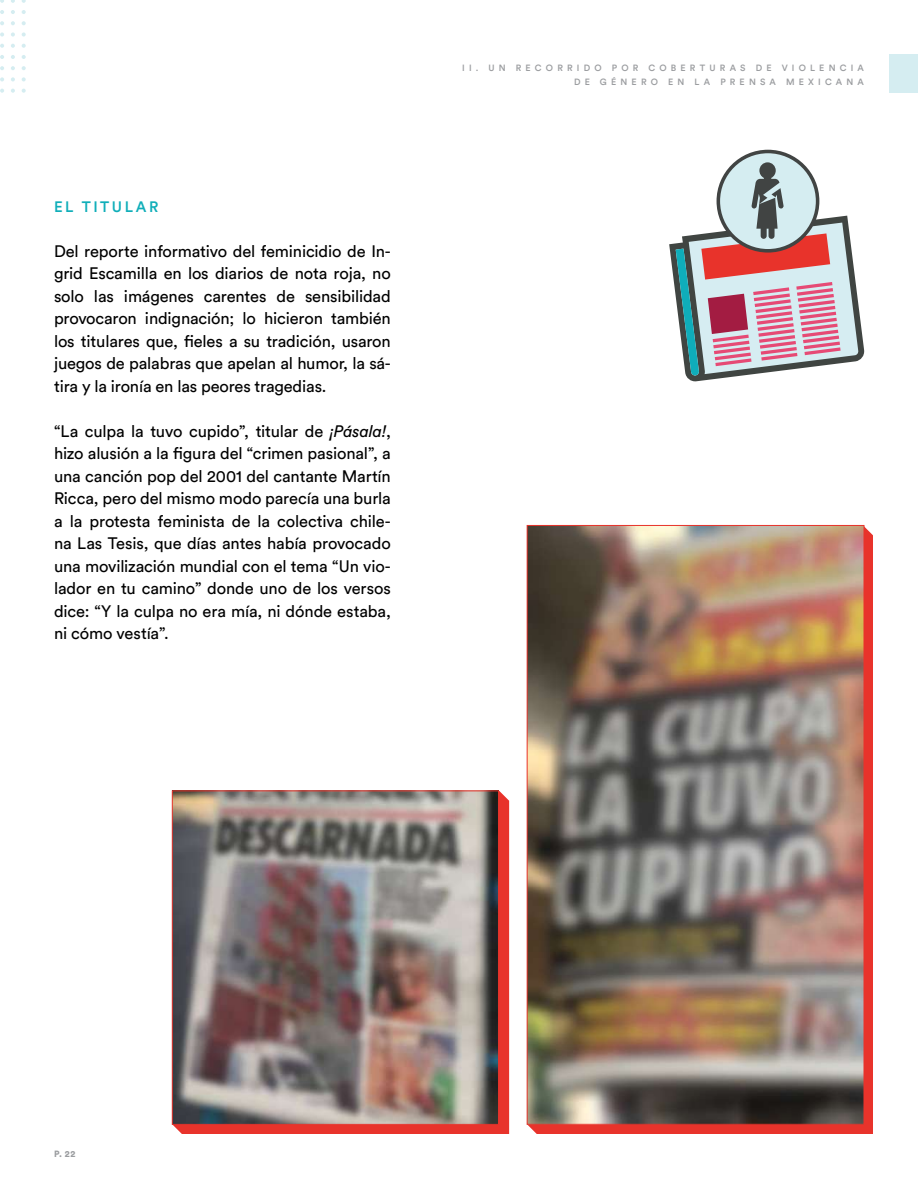
<style>
.page{position:relative;width:918px;height:1188px;background:#fff}
.page>*{position:absolute;margin:0;border:0;box-sizing:border-box;transform-origin:0 0}
.t1{font:16.5px/22.5px "Circular Std";letter-spacing:-.01em;color:#000;text-align:justify}
.t2{font:500 15px "Circular Std";letter-spacing:.165em;color:#10aeb9}
.t3{font:500 9px/13.5px "Circular Std";letter-spacing:.465em;color:#9b9da0;text-align:right}
.t4{font:900 9px "Circular Std";color:#9b9da0}
.s1{font-style:italic}
</style>
<div class="page">
<div style="left:173px;top:791px;width:336px;height:343px;background:#e8332b"></div>
<svg style="left:528px;top:525px;width:345px;height:609px;fill:#e8332b"></svg>
<img style="left:174px;top:793px;width:323px;height:330px">
<div style="left:172px;top:791px;width:327px;height:334px;border:1px solid #e8332b"></div>
<img style="left:529px;top:527px;width:333px;height:596px">
<div style="left:720px;top:153px;width:96px;height:96px;background:#d5edf1;border-radius:50%"></div>
<svg style="left:669px;top:162px;width:196px;height:220px"></svg>
<div style="left:890px;top:54px;width:28px;height:39px;background:#d5edf1"></div>
<svg style="left:0;top:10px;width:4px;height:4px"></svg>
<svg style="left:0;top:21px;width:4px;height:4px"></svg>
<svg style="left:0;top:32px;width:4px;height:5px"></svg>
<svg style="left:0;top:44px;width:4px;height:4px"></svg>
<svg style="left:0;top:55px;width:4px;height:4px"></svg>
<svg style="left:0;top:66px;width:4px;height:4px"></svg>
<svg style="left:0;top:77px;width:4px;height:4px"></svg>
<svg style="left:0;top:89px;width:4px;height:4px"></svg>
<svg style="left:11px;top:10px;width:4px;height:4px"></svg>
<svg style="left:11px;top:21px;width:4px;height:4px"></svg>
<svg style="left:11px;top:32px;width:4px;height:5px"></svg>
<svg style="left:11px;top:44px;width:4px;height:4px"></svg>
<svg style="left:11px;top:55px;width:4px;height:4px"></svg>
<svg style="left:11px;top:66px;width:4px;height:4px"></svg>
<svg style="left:11px;top:77px;width:4px;height:4px"></svg>
<svg style="left:11px;top:89px;width:4px;height:4px"></svg>
<svg style="left:22px;top:10px;width:4px;height:4px"></svg>
<svg style="left:22px;top:21px;width:4px;height:4px"></svg>
<svg style="left:22px;top:32px;width:4px;height:5px"></svg>
<svg style="left:22px;top:44px;width:4px;height:4px"></svg>
<svg style="left:22px;top:55px;width:4px;height:4px"></svg>
<svg style="left:22px;top:66px;width:4px;height:4px"></svg>
<svg style="left:22px;top:77px;width:4px;height:4px"></svg>
<svg style="left:22px;top:89px;width:4px;height:4px"></svg>
<p class="t2" style="left:54px;top:197px;width:106px">EL TITULAR</p>
<p class="t1" style="left:54px;top:239px;width:338px">Del reporte informativo del feminicidio de In&shy;grid Escamilla en los diarios de nota roja, no solo las imágenes carentes de sensibilidad provocaron indignación; lo hicieron también los titulares que, fieles a su tradición, usaron juegos de palabras que apelan al humor, la sá&shy;tira y la ironía en las peores tragedias.</p>
<p class="t1" style="left:54px;top:419px;width:338px">“La culpa la tuvo cupido”, titular de <span class="s1">¡Pásala!</span>, hizo alusión a la figura del “crimen pasional”, a una canción pop del 2001 del cantante Martín Ricca, pero del mismo modo parecía una burla a la protesta feminista de la colectiva chile&shy;na Las Tesis, que días antes había provocado una movilización mundial con el tema “Un vio&shy;lador en tu camino” donde uno de los versos dice: “Y la culpa no era mía, ni dónde estaba, ni cómo vestía”.</p>
<p class="t3" style="left:462px;top:61px;width:403px">II. UN RECORRIDO POR COBERTURAS DE VIOLENCIA<br>DE GÉNERO EN LA PRENSA MEXICANA</p>
<p class="t4" style="left:54px;top:1147px;width:23px">P. 22</p>
</div>
